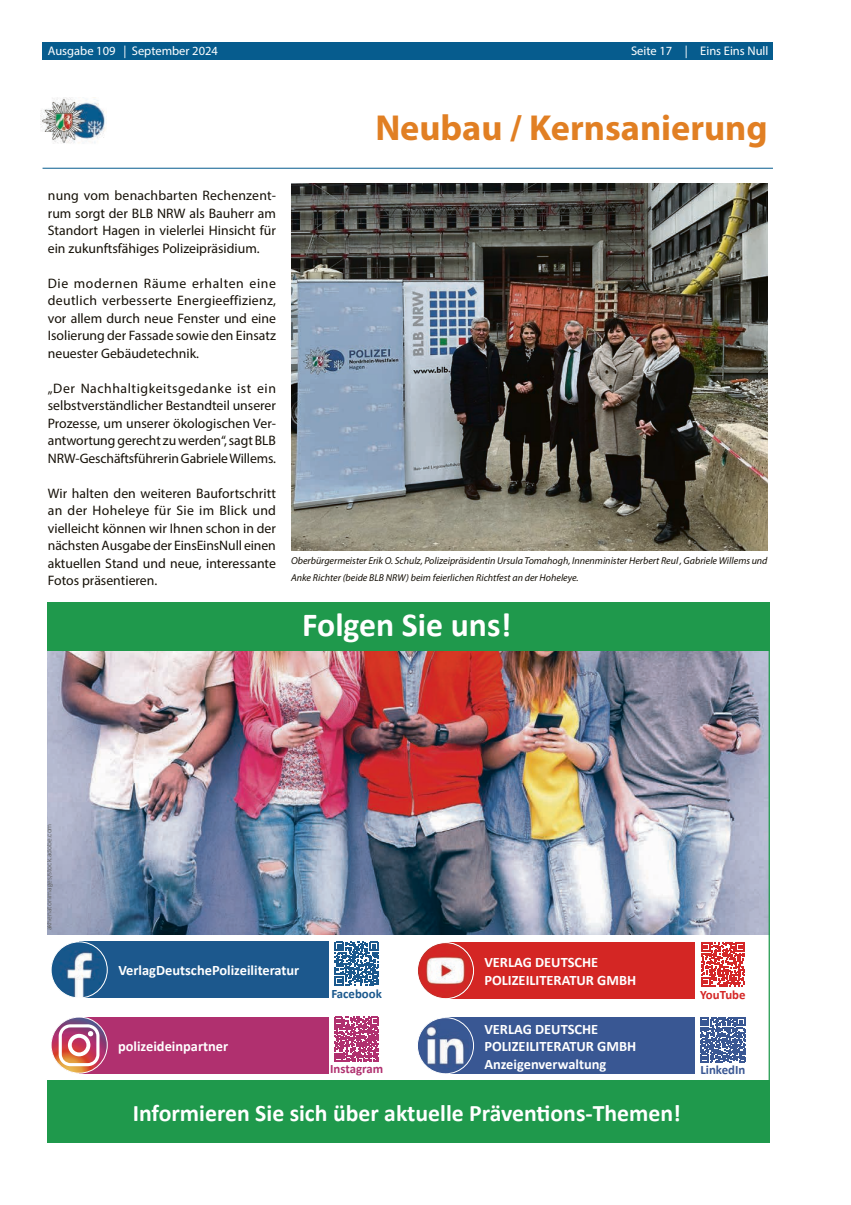
<style>
.page{position:relative;width:851px;height:1205px;background:#fff}
.page>*{position:absolute;margin:0;border:0;box-sizing:border-box;transform-origin:0 0}
.t1{font:700 36.25px "Myriad Pro";color:#e17f23}
.t2{font:700 33.75px "Calibri";color:#fff}
.t3{font:700 23.75px "Calibri";color:#fff}
.t4{font:700 14.38px/17.6px "Calibri";color:#fff}
.t5{font:13.75px/17.5px "Myriad Pro";color:#151007;text-align:justify}
.t6{font:700 12.75px "Calibri";color:#b0306f}
.t7{font:700 12.75px "Calibri";color:#1a588d}
.t8{font:700 12.75px "Calibri";color:#395793}
.t9{font:700 12.75px "Calibri";color:#d42625}
.t10{font:12.5px "Myriad Pro";color:#fff}
.t11{font:italic 10px/17.5px "Myriad Pro";color:#151007}
.t12{font:300 7.5px "Calibri";color:#545450}
</style>
<div class="page">
<hr style="left:43px;top:168px;width:729px;height:1px;background:#065c8e">
<div style="left:43px;top:43px;width:729px;height:17px;background:#065c8e"></div>
<img style="left:48px;top:603px;width:721px;height:540px">
<img style="left:291px;top:184px;width:476px;height:366px">
<img style="left:41px;top:98px;width:65px;height:46px">
<p class="t10" style="left:48px;top:43px;width:171px">Ausgabe 109 | September 2024</p>
<p class="t10" style="left:631px;top:43px;width:139px">Seite 17 | Eins Eins Null</p>
<h1 class="t1" style="left:375px;top:104px;width:394px">Neubau / Kernsanierung</h1>
<p class="t5" style="left:48px;top:186px;width:229px">nung vom benachbarten Rechenzent&shy;rum sorgt der BLB NRW als Bauherr am Standort Hagen in vielerlei Hinsicht für ein zukunftsfähiges Polizeipräsidium.</p>
<p class="t5" style="left:48px;top:274px;width:230px">Die modernen Räume erhalten eine deutlich verbesserte Energieeffizienz, vor allem durch neue Fenster und eine Isolierung der Fassade sowie den Einsatz neuester Gebäudetechnik.</p>
<p class="t5" style="left:48px;top:379px;width:230px">„Der Nachhaltigkeitsgedanke ist ein selbstverständlicher Bestandteil unserer Prozesse, um unserer ökologischen Ver&shy;antwortung gerecht zu werden“, sagt BLB NRW-Geschäftsführerin Gabriele Willems.</p>
<p class="t5" style="left:48px;top:484px;width:230px">Wir halten den weiteren Baufortschritt an der Hoheleye für Sie im Blick und vielleicht können wir Ihnen schon in der nächsten Ausgabe der EinsEinsNull einen aktuellen Stand und neue, interessante Fotos präsentieren.</p>
<p class="t11" style="left:291px;top:551px;width:478px">Oberbürgermeister Erik O. Schulz, Polizeipräsidentin Ursula Tomahogh, Innenminister Herbert Reul , Gabriele Willems und<br>Anke Richter (beide BLB NRW) beim feierlichen Richtfest an der Hoheleye.</p>
<h2 class="t2" style="left:302px;top:601px;width:211px">Folgen Sie uns!</h2>
<p class="t12" style="left:44px;top:930px;width:108px;rotate:-90deg">akhenatonimages/stock.adobe.com</p>
<p class="t4" style="left:118px;top:961px;width:182px">VerlagDeutschePolizeiliteratur</p>
<p class="t7" style="left:331px;top:985px;width:52px">Facebook</p>
<p class="t4" style="left:484px;top:953px;width:153px">VERLAG DEUTSCHE<br>POLIZEILITERATUR GMBH</p>
<p class="t4" style="left:484px;top:1019px;width:153px">VERLAG DEUTSCHE<br>POLIZEILITERATUR GMBH<br>Anzeigenverwaltung</p>
<p class="t4" style="left:118px;top:1036px;width:112px">polizeideinpartner</p>
<p class="t6" style="left:330px;top:1060px;width:54px">Instagram</p>
<h3 class="t3" style="left:133px;top:1096px;width:549px">Informieren Sie sich über aktuelle Präventions-Themen!</h3>
<p class="t9" style="left:700px;top:985px;width:47px">YouTube</p>
<p class="t8" style="left:700px;top:1060px;width:46px">LinkedIn</p>
</div>
